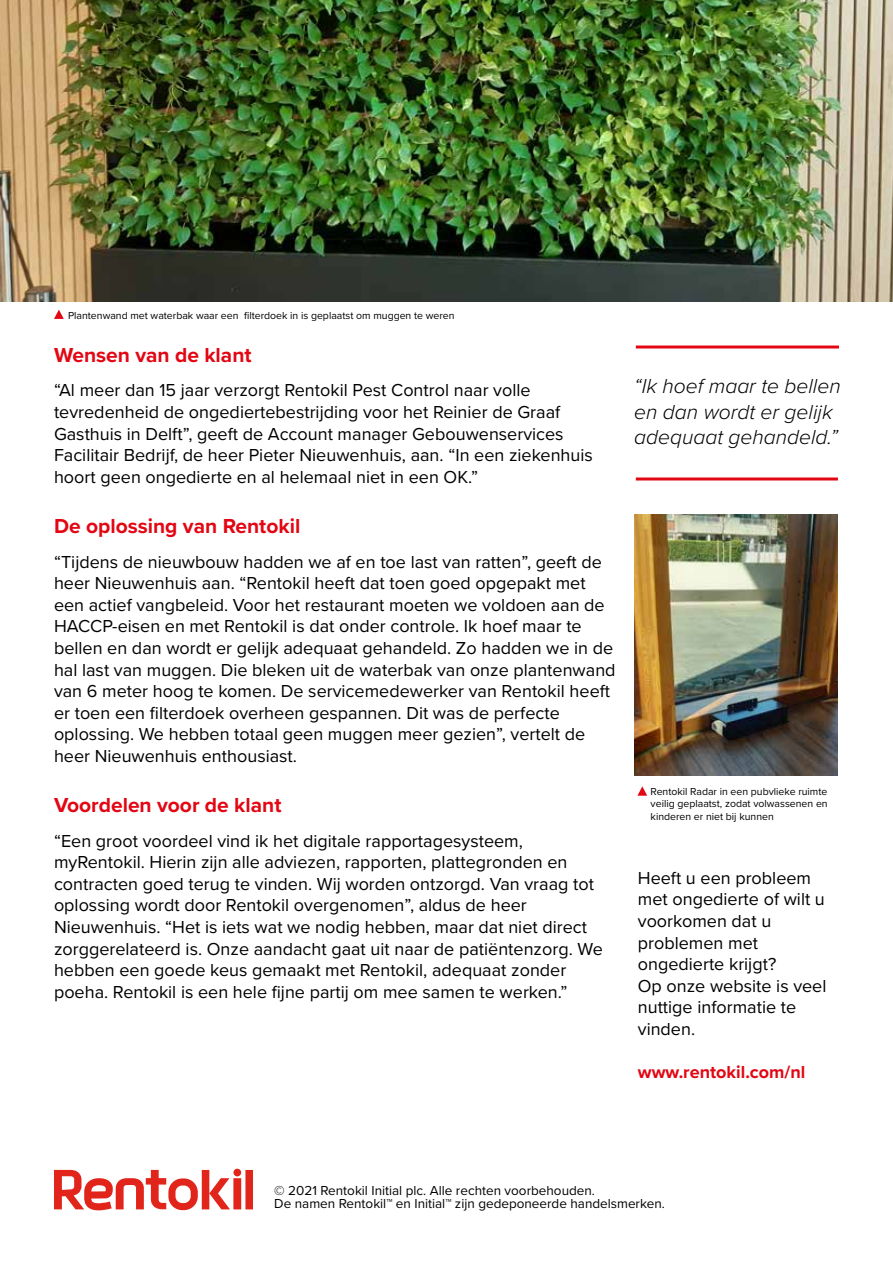
<style>
.page{position:relative;width:893px;height:1263px;background:#fff}
.page>*{position:absolute;margin:0;border:0;box-sizing:border-box;transform-origin:0 0}
.t1{font:700 21px "Proxima Nova";color:#e30613}
.t2{font:italic 300 21px/25.2px "Proxima Nova";color:#000}
.t3{font:18px/21.6px "Proxima Nova";color:#000}
.t4{font:700 18px "Proxima Nova";color:#e30613}
.t5{font:13.5px/13.5px "Proxima Nova";color:#000}
.t6{font:10.5px/12.6px "Proxima Nova";color:#000;text-align:justify}
</style>
<div class="page">
<img style="left:0;top:0;width:893px;height:302px">
<img style="left:635px;top:514px;width:203px;height:261px">
<svg style="left:54px;top:1169px;width:199px;height:41px"></svg>
<hr style="left:636px;top:345px;width:203px;height:3px;background:#e30613">
<hr style="left:636px;top:477px;width:202px;height:3px;background:#e30613">
<svg style="left:54px;top:310px;width:10px;height:9px"></svg>
<svg style="left:637px;top:786px;width:10px;height:10px"></svg>
<p class="t6" style="left:68px;top:309px;width:388px">Plantenwand met waterbak waar een filterdoek in is geplaatst om muggen te weren</p>
<p class="t1" style="left:54px;top:339px;width:199px">Wensen van de klant</p>
<p class="t3" style="left:54px;top:379px;width:540px">“Al meer dan 15 jaar verzorgt Rentokil Pest Control naar volle tevredenheid de ongediertebestrijding voor het Reinier de Graaf Gasthuis in Delft”, geeft de Account manager Gebouwenservices Facilitair Bedrijf, de heer Pieter Nieuwenhuis, aan. “In een ziekenhuis hoort geen ongedierte en al helemaal niet in een OK.”</p>
<p class="t1" style="left:54px;top:511px;width:248px">De oplossing van Rentokil</p>
<p class="t3" style="left:54px;top:550px;width:563px">“Tijdens de nieuwbouw hadden we af en toe last van ratten”, geeft de heer Nieuwenhuis aan. “Rentokil heeft dat toen goed opgepakt met een actief vangbeleid. Voor het restaurant moeten we voldoen aan de HACCP-eisen en met Rentokil is dat onder controle. Ik hoef maar te bellen en dan wordt er gelijk adequaat gehandeld. Zo hadden we in de hal last van muggen. Die bleken uit de waterbak van onze plantenwand van 6 meter hoog te komen. De servicemedewerker van Rentokil heeft er toen een filterdoek overheen gespannen. Dit was de perfecte oplossing. We hebben totaal geen muggen meer gezien”, vertelt de heer Nieuwenhuis enthousiast.</p>
<p class="t1" style="left:54px;top:790px;width:229px">Voordelen voor de klant</p>
<p class="t3" style="left:54px;top:829px;width:550px">“Een groot voordeel vind ik het digitale rapportagesysteem, myRentokil. Hierin zijn alle adviezen, rapporten, plattegronden en contracten goed terug te vinden. Wij worden ontzorgd. Van vraag tot oplossing wordt door Rentokil overgenomen”, aldus de heer Nieuwenhuis. “Het is iets wat we nodig hebben, maar dat niet direct zorggerelateerd is. Onze aandacht gaat uit naar de patiëntenzorg. We hebben een goede keus gemaakt met Rentokil, adequaat zonder poeha. Rentokil is een hele fijne partij om mee samen te werken.”</p>
<p class="t2" style="left:634px;top:373px;width:208px">“Ik hoef maar te bellen en dan wordt er gelijk adequaat gehandeld.”</p>
<p class="t6" style="left:651px;top:784px;width:179px">Rentokil Radar in een pubvlieke ruimte veilig geplaatst, zodat volwassenen en kinderen er niet bij kunnen</p>
<p class="t3" style="left:638px;top:866px;width:190px">Heeft u een probleem met ongedierte of wilt u voorkomen dat u problemen met ongedierte krijgt?<br>Op onze website is veel nuttige informatie te vinden.</p>
<p class="t4" style="left:638px;top:1059px;width:169px">www.rentokil.com/nl</p>
<p class="t5" style="left:274px;top:1183px;width:392px">© 2021 Rentokil Initial plc. Alle rechten voorbehouden.<br>De namen Rentokil™ en Initial™ zijn gedeponeerde handelsmerken.</p>
</div>
